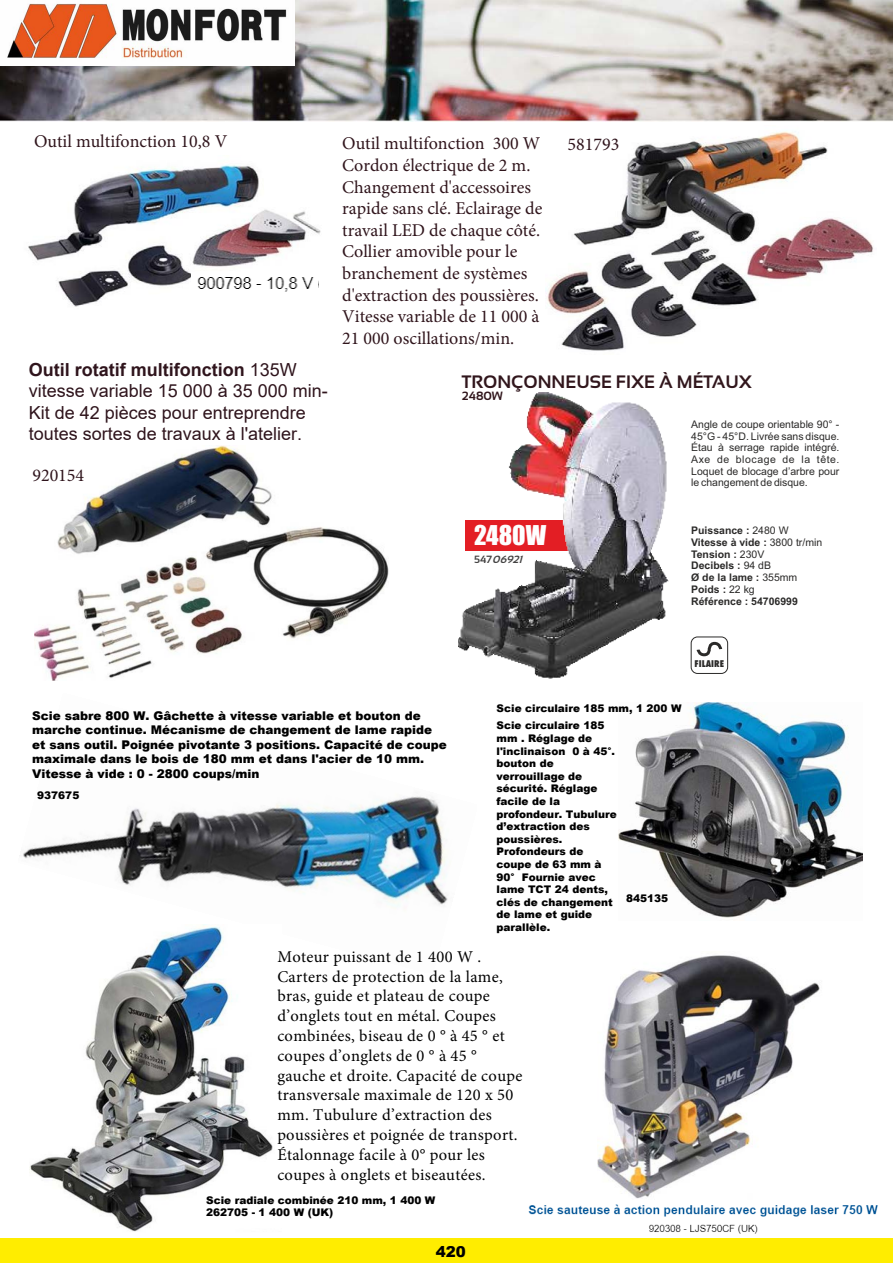
<style>
.page{position:relative;width:893px;height:1263px;background:#fff}
.page>*{position:absolute;margin:0;border:0;box-sizing:border-box;transform-origin:0 0}
.t1{font:25.2px "Impact";color:#fefefe}
.t2{font:18px/21.6px "Minion Pro";color:#30151c}
.t3{font:18px/21.6px "Arial";color:#2f141c}
.t4{font:700 18px "Sansation";color:#31161c}
.t5{font:18px "Minion Pro";color:#2f141c}
.t6{font:16.5px/19.8px "Minion Pro";letter-spacing:.02em;color:#000}
.t7{font:900 15px "Arial";color:#000}
.t8{font:900 12px/14.4px "Arial";color:#000}
.t9{font:700 12px "Sansation";color:#31161c}
.t10{font:900 10.5px/12.6px "Arial";color:#000}
.t11{font:10.5px/11.7px "Arial";color:#2b2a29;text-align:justify}
.t12{font:700 10.5px/11.7px "Arial";color:#2b2a29}
.t13{font:italic 700 10.5px "Sansation";color:#434242}
.t14{font:800 condensed 9px "Futura Std";color:#2b2a29}
.s1{font-weight:700}
.s2{font-weight:400}
.s3{font-style:normal}
</style>
<div class="page">
<img style="left:458px;top:393px;width:211px;height:285px">
<div style="left:691px;top:636px;width:37px;height:38px;border:1px solid #2b2a29;border-radius:6px"></div>
<svg style="left:696px;top:641px;width:27px;height:16px"></svg>
<div style="left:0;top:1238px;width:893px;height:25px;background:#ffed00"></div>
<img style="left:0;top:0;width:893px;height:122px">
<img style="left:28px;top:164px;width:293px;height:143px">
<img style="left:191px;top:272px;width:128px;height:24px">
<img style="left:546px;top:131px;width:328px;height:220px">
<img style="left:35px;top:445px;width:353px;height:235px">
<img style="left:20px;top:796px;width:428px;height:129px">
<img style="left:619px;top:703px;width:244px;height:215px">
<img style="left:597px;top:955px;width:223px;height:244px">
<img style="left:528px;top:1204px;width:350px;height:30px">
<img style="left:29px;top:926px;width:244px;height:306px">
<img style="left:0;top:0;width:294px;height:65px">
<p class="t2" style="left:34px;top:130px;width:195px">Outil multifonction 10,8 V</p>
<p class="t2" style="left:342px;top:133px;width:202px">Outil multifonction 300 W<br>Cordon électrique de 2 m.<br>Changement d'accessoires rapide sans clé. Eclairage de travail LED de chaque côté.<br>Collier amovible pour le branchement de systèmes d'extraction des poussières.<br>Vitesse variable de 11 000 à<br>21 000 oscillations/min.</p>
<p class="t3" style="left:29px;top:358px;width:301px"><span class="s1">Outil rotatif multifonction</span> 135W vitesse variable 15 000 à 35 000 min-Kit de 42 pièces pour entreprendre toutes sortes de travaux à l'atelier.</p>
<p class="t5" style="left:32px;top:463px;width:53px">920154</p>
<p class="t5" style="left:567px;top:132px;width:53px">581793</p>
<p class="t4" style="left:462px;top:375px;width:292px">TRONÇONNEUSE FIXE À MÉTAUX</p>
<p class="t9" style="left:462px;top:391px;width:43px">2480W</p>
<p class="t11" style="left:691px;top:419px;width:150px">Angle de coupe orientable 90° - 45°G - 45°D. Livrée sans disque.<br>Étau à serrage rapide intégré.<br>Axe de blocage de la tête.<br>Loquet de blocage d’arbre pour le changement de disque.</p>
<p class="t12" style="left:691px;top:525px;width:133px">Puissance : <span class="s2">2480 W<br></span>Vitesse à vide : <span class="s2">3800 tr/min<br></span>Tension : <span class="s2">230V<br></span>Decibels : <span class="s2">94 dB<br></span>Ø de la lame : <span class="s2">355mm<br></span>Poids : <span class="s2">22 kg<br></span>Référence : 54706999</p>
<h1 class="t1" style="left:474px;top:525px;width:74px">2480W</h1>
<p class="t13" style="left:474px;top:555px;width:52px"><span class="s3">5 4 7</span> 06921</p>
<p class="t14" style="left:695px;top:660px;width:31px">FILAIRE</p>
<p class="t8" style="left:32px;top:708px;width:416px">Scie sabre 800 W. Gâchette à vitesse variable et bouton de marche continue. Mécanisme de changement de lame rapide et sans outil. Poignée pivotante 3 positions. Capacité de coupe maximale dans le bois de 180 mm et dans l'acier de 10 mm.<br>Vitesse à vide : 0 - 2800 coups/min</p>
<p class="t10" style="left:37px;top:789px;width:44px">937675</p>
<p class="t10" style="left:497px;top:702px;width:186px">Scie circulaire 185 mm, 1 200 W</p>
<p class="t10" style="left:497px;top:719px;width:122px">Scie circulaire 185 mm . Réglage de l'inclinaison 0 à 45°. bouton de verrouillage de sécurité. Réglage facile de la profondeur. Tubulure d’extraction des poussières.<br>Profondeurs de coupe de 63 mm à<br>90° Fournie avec lame TCT 24 dents, clés de changement de lame et guide parallèle.</p>
<p class="t10" style="left:626px;top:892px;width:44px">845135</p>
<p class="t6" style="left:277px;top:946px;width:247px">Moteur puissant de 1 400 W .<br>Carters de protection de la lame, bras, guide et plateau de coupe d’onglets tout en métal. Coupes combinées, biseau de 0 ° à 45 ° et coupes d’onglets de 0 ° à 45 ° gauche et droite. Capacité de coupe transversale maximale de 120 x 50 mm. Tubulure d’extraction des poussières et poignée de transport.<br>Étalonnage facile à 0° pour les coupes à onglets et biseautées.</p>
<p class="t10" style="left:206px;top:1193px;width:231px">Scie radiale combinée 210 mm, 1 400 W<br>262705 - 1 400 W (UK)</p>
<p class="t7" style="left:436px;top:1241px;width:32px">420</p>
</div>
